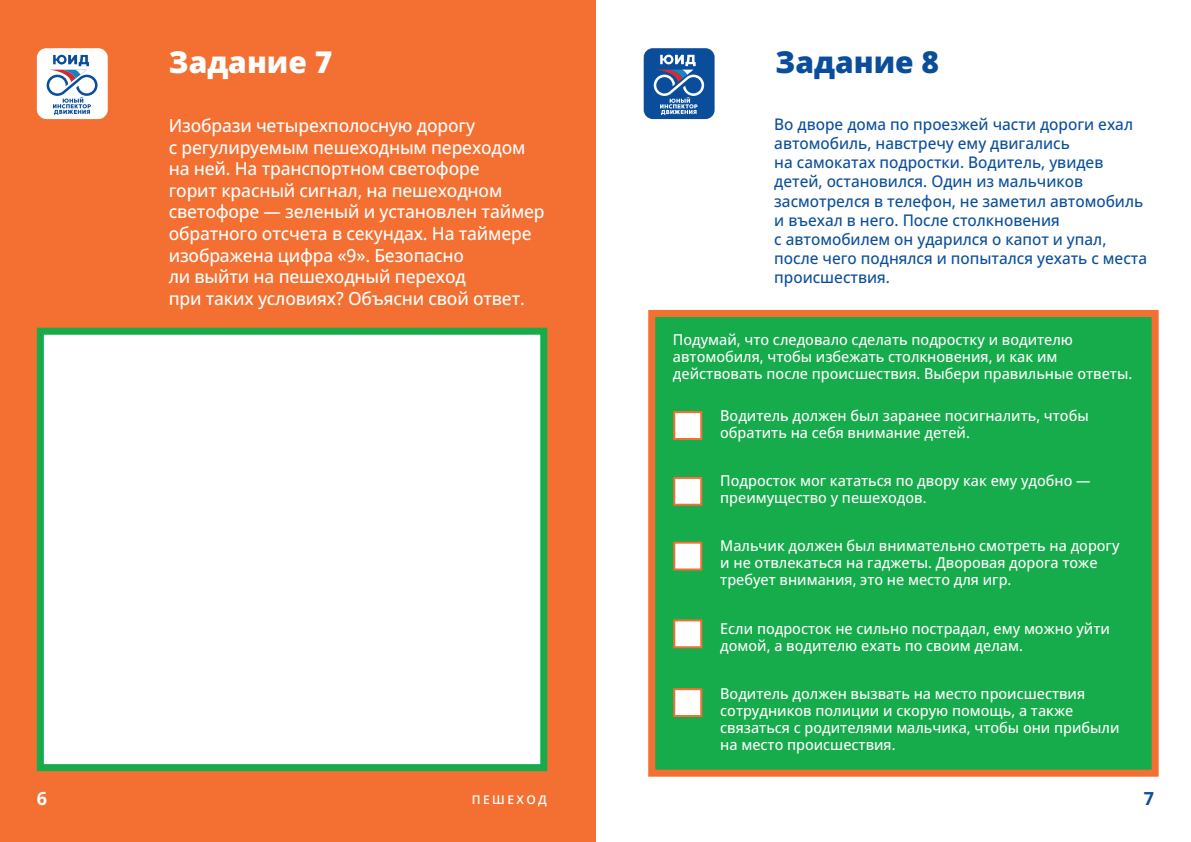
<style>
.page{position:relative;width:1191px;height:842px;background:#fff}
.page>*{position:absolute;margin:0;border:0;box-sizing:border-box;transform-origin:0 0}
.t1{font:800 30px "Open Sans";color:#fff}
.t2{font:800 30px "Open Sans";color:#0a4e9b}
.t3{font:500 18px/21.6px "Open Sans";letter-spacing:-.01em;color:#fff}
.t4{font:700 18px "Open Sans";color:#fff}
.t5{font:700 18px "Open Sans";color:#0a4e9b}
.t6{font:500 16px/19.2px "Open Sans";color:#0a4e9b;scale:.96 1}
.t7{font:500 15px/17px "Open Sans";color:#fff;scale:.96 1}
.t8{font:600 12px "Open Sans";letter-spacing:.2em;color:#fff}
</style>
<div class="page">
<div style="left:643px;top:48px;width:71px;height:71px;background:#0a4e9b;border-radius:9px"></div>
<svg style="left:653px;top:55px;width:51px;height:60px"></svg>
<div style="left:0;top:0;width:595px;height:842px;background:#f37032"></div>
<div style="left:37px;top:328px;width:510px;height:443px;background:#fff;border:7px solid #16ab4b"></div>
<div style="left:37px;top:48px;width:71px;height:71px;background:#fff;border-radius:10px"></div>
<svg style="left:47px;top:55px;width:51px;height:60px"></svg>
<div style="left:648px;top:310px;width:510px;height:467px;background:#16ab4b;border:7px solid #f37032"></div>
<div style="left:673px;top:411px;width:29px;height:29px;background:#fff;border:2px solid #f37032"></div>
<div style="left:673px;top:477px;width:29px;height:29px;background:#fff;border:2px solid #f37032"></div>
<div style="left:673px;top:542px;width:29px;height:28px;background:#fff;border:2px solid #f37032"></div>
<div style="left:673px;top:619px;width:29px;height:29px;background:#fff;border:2px solid #f37032"></div>
<div style="left:673px;top:688px;width:29px;height:29px;background:#fff;border:2px solid #f37032"></div>
<h1 class="t1" style="left:169px;top:42px;width:165px">Задание 7</h1>
<p class="t3" style="left:169px;top:114px;width:377px">Изобрази четырехполосную дорогу<br>с регулируемым пешеходным переходом на ней. На транспортном светофоре<br>горит красный сигнал, на пешеходном светофоре — зеленый и установлен таймер обратного отсчета в секундах. На таймере изображена цифра «9». Безопасно<br>ли выйти на пешеходный переход<br>при таких условиях? Объясни свой ответ.</p>
<h1 class="t1" style="left:315px;top:42px;width:19px">1</h1>
<p class="t3" style="left:169px;top:114px;width:380px">Соедини линиями динаковые дорожные знаки. Объясни, что эти знаки означают</p>
<h1 class="t2" style="left:775px;top:42px;width:165px">Задание 8</h1>
<p class="t6" style="left:774px;top:114px;width:390px">Во дворе дома по проезжей части дороги ехал автомобиль, навстречу ему двигались<br>на самокатах подростки. Водитель, увидев детей, остановился. Один из мальчиков засмотрелся в телефон, не заметил автомобиль и въехал в него. После столкновения<br>с автомобилем он ударился о капот и упал, после чего поднялся и попытался уехать с места происшествия.</p>
<p class="t7" style="left:673px;top:330px;width:480px">Подумай, что следовало сделать подростку и водителю автомобиля, чтобы избежать столкновения, и как им действовать после происшествия. Выбери правильные ответы.</p>
<p class="t7" style="left:720px;top:407px;width:385px">Водитель должен был заранее посигналить, чтобы обратить на себя внимание детей.</p>
<p class="t7" style="left:720px;top:472px;width:387px">Подросток мог кататься по двору как ему удобно — преимущество у пешеходов.</p>
<p class="t7" style="left:720px;top:537px;width:417px">Мальчик должен был внимательно смотреть на дорогу и не отвлекаться на гаджеты. Дворовая дорога тоже требует внимания, это не место для игр.</p>
<p class="t7" style="left:720px;top:619px;width:407px">Если подросток не сильно пострадал, ему можно уйти домой, а водителю ехать по своим делам.</p>
<p class="t7" style="left:720px;top:684px;width:417px">Водитель должен вызвать на место происшествия сотрудников полиции и скорую помощь, а также связаться с родителями мальчика, чтобы они прибыли на место происшествия.</p>
<p class="t4" style="left:37px;top:786px;width:12px">6</p>
<p class="t5" style="left:1143px;top:786px;width:12px">7</p>
<p class="t8" style="left:472px;top:792px;width:76px">ПЕШЕХОД</p>
</div>
